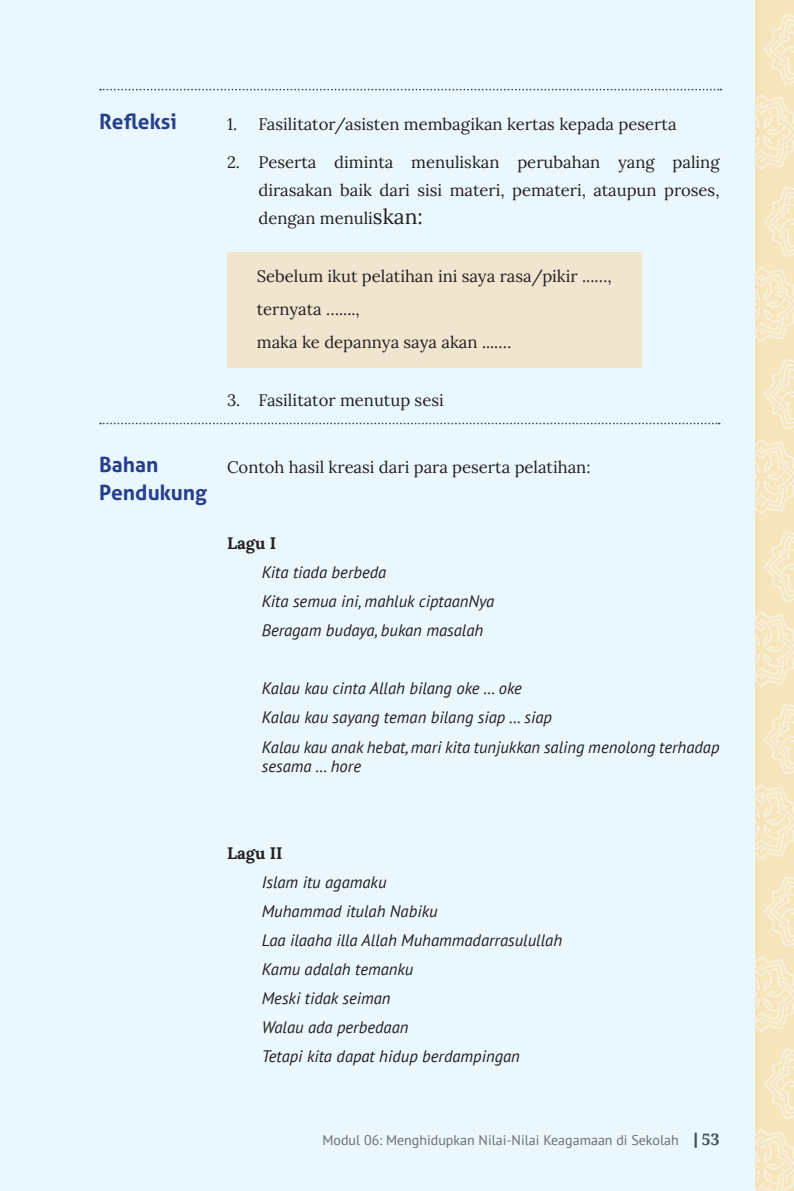
<style>
.page{position:relative;width:794px;height:1191px;background:#fff}
.page>*{position:absolute;margin:0;border:0;box-sizing:border-box;transform-origin:0 0}
.t1{font:700 21px/28px "Aller";color:#253f8e}
.t2{font:italic 16.62px/29.1px "PT Sans";color:#231f20}
.t3{font:16.62px/28px "Lora";color:#231f20;text-align:justify}
.t4{font:700 16.62px "Lora";color:#231f20}
.t5{font:14px "PT Sans";color:#6c6d70}
.s1{font-size:21px}
.s2{font-family:"Aller";font-weight:700;font-size:15.75px;color:#425159}
.s3{font-family:"Droid Serif";font-weight:700;font-size:15.75px;color:#425159}
</style>
<div class="page">
<img style="left:754px;top:0;width:40px;height:1191px">
<div style="left:0;top:0;width:754px;height:1191px;background:#eaf7fd"></div>
<div style="left:227px;top:252px;width:414px;height:115px;background:#f2e5cf"></div>
<svg style="left:100px;top:89px;width:621px;height:1px"></svg>
<svg style="left:100px;top:422px;width:619px;height:2px"></svg>
<p class="t1" style="left:99px;top:107px;width:79px">Refleksi</p>
<p class="t3" style="left:227px;top:109px;width:451px">1. Fasilitator/asisten membagikan kertas kepada peserta</p>
<p class="t3" style="left:258px;top:147px;width:462px;text-indent:-32px">2. Peserta diminta menuliskan perubahan yang paling dirasakan baik dari sisi materi, pemateri, ataupun proses, dengan menuli<span class="s1">skan:</span></p>
<p class="t3" style="left:257px;top:258px;width:356px;line-height:32.9px;text-align:left">Sebelum ikut pelatihan ini saya rasa/pikir ...…, ternyata …....,<br>maka ke depannya saya akan ....…</p>
<p class="t3" style="left:227px;top:385px;width:218px">3. Fasilitator menutup sesi</p>
<p class="t1" style="left:99px;top:450px;width:109px">Bahan<br>Pendukung</p>
<p class="t3" style="left:227px;top:452px;width:365px">Contoh hasil kreasi dari para peserta pelatihan:</p>
<p class="t4" style="left:227px;top:530px;width:51px">Lagu I</p>
<p class="t2" style="left:262px;top:557px;width:234px">Kita tiada berbeda<br>Kita semua ini, mahluk ciptaanNya<br>Beragam budaya, bukan masalah</p>
<p class="t2" style="left:262px;top:673px;width:459px">Kalau kau cinta Allah bilang oke … oke<br>Kalau kau sayang teman bilang siap … siap<br>Kalau kau anak hebat, mari kita tunjukkan saling menolong terhadap</p>
<p class="t2" style="left:262px;top:751px;width:101px">sesama … hore</p>
<p class="t4" style="left:227px;top:840px;width:57px">Lagu II</p>
<p class="t2" style="left:262px;top:867px;width:302px">Islam itu agamaku<br>Muhammad itulah Nabiku<br>Laa ilaaha illa Allah Muhammadarrasulullah<br>Kamu adalah temanku<br>Meski tidak seiman<br>Walau ada perbedaan<br>Tetapi kita dapat hidup berdampingan</p>
<p class="t5" style="left:322px;top:1130px;width:398px">Modul 06: Menghidupkan Nilai-Nilai Keagamaan di Sekolah <span class="s2">|</span> <span class="s3">53</span></p>
</div>
